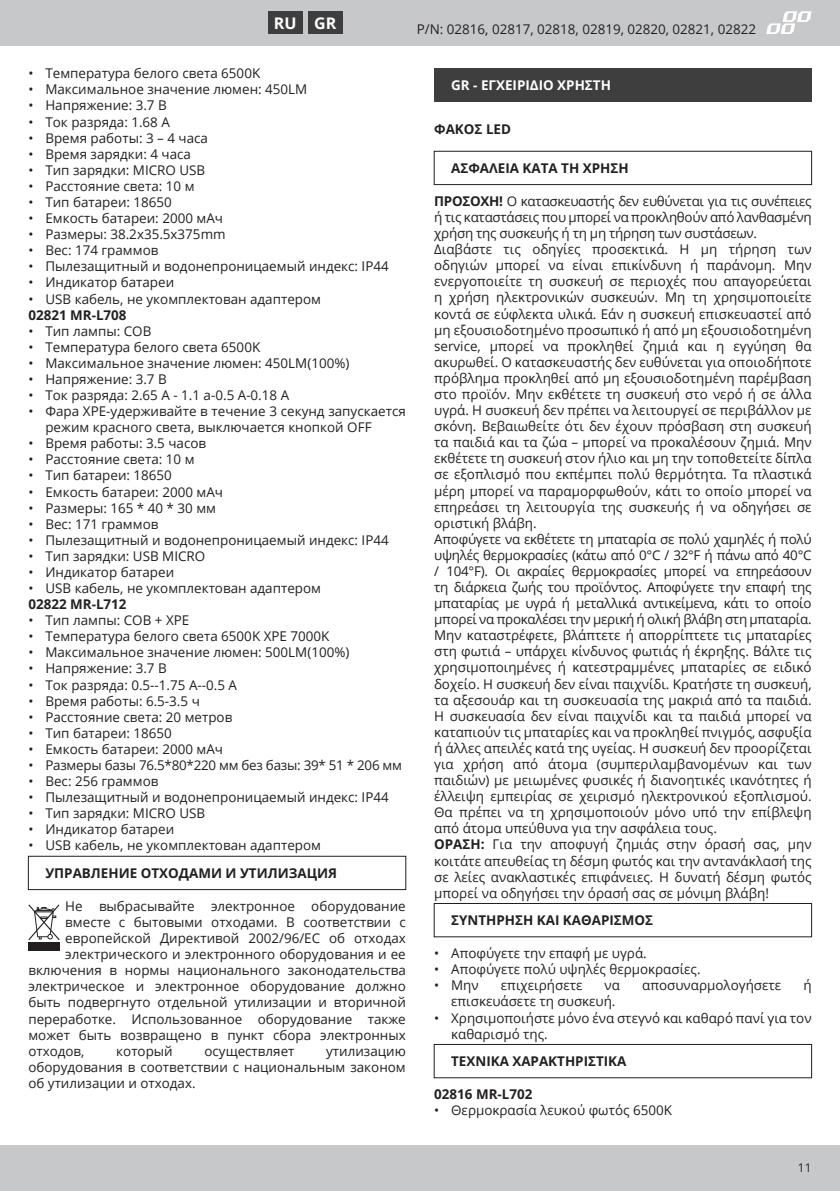
<style>
.page{position:relative;width:840px;height:1191px;background:#fff}
.page>*{position:absolute;margin:0;border:0;box-sizing:border-box;transform-origin:0 0}
.Jezyk_Ikona{font:700 16px "Open Sans";color:#fff}
.Tekst{font:13.4px/16px "Open Sans";color:#231f20;text-align:justify}
.Nagłówek_ROZDZIAŁU{font:700 13.4px "Open Sans";color:#231f20}
.Tekst-2{font:13.4px "Open Sans";letter-spacing:-.02em;color:#231f20}
.Tekst-3{font:700 13.4px "Open Sans";color:#231f20}
.Jezyk{font:700 13.4px "Open Sans";color:#fff}
.Nazwa_produktu{font:700 13.4px "Open Sans";color:#231f20}
.t1{font:12px "Open Sans";color:#231f20}
.s1{font-weight:700}
</style>
<div class="page">
<div style="left:0;top:0;width:839px;height:45px;background:#c7c8ca"></div>
<div style="left:0;top:1145px;width:839px;height:46px;background:#c7c8ca"></div>
<svg style="left:766px;top:11px;width:45px;height:23px"></svg>
<div style="left:28px;top:855px;width:378px;height:35px;border:1px solid #231f20"></div>
<svg style="left:28px;top:904px;width:32px;height:36px"></svg>
<div style="left:28px;top:942px;width:32px;height:9px;background:#231f20"></div>
<div style="left:434px;top:68px;width:377px;height:33px;background:#3e3e3f"></div>
<div style="left:433px;top:151px;width:378px;height:34px;border:1px solid #231f20"></div>
<div style="left:433px;top:903px;width:378px;height:34px;border:1px solid #231f20"></div>
<div style="left:433px;top:1044px;width:378px;height:34px;border:1px solid #231f20"></div>
<div style="left:308px;top:11px;width:34px;height:23px;background:#3e3e3f"></div>
<div style="left:268px;top:11px;width:34px;height:23px;background:#3e3e3f"></div>
<p class="Jezyk_Ikona" style="left:274px;top:12px;width:24px">RU</p>
<p class="Jezyk_Ikona" style="left:314px;top:12px;width:24px">GR</p>
<p class="Tekst" style="left:416px;top:20px;width:341px">P/N: 02816, 02817, 02818, 02819, 02820, 02821, 02822</p>
<p class="Tekst" style="left:28px;top:65px;width:233px">• Температура белого света 6500K</p>
<p class="Tekst" style="left:28px;top:81px;width:280px">• Максимальное значение люмен: 450LM</p>
<p class="Tekst" style="left:28px;top:97px;width:140px">• Напряжение: 3.7 В</p>
<p class="Tekst" style="left:28px;top:113px;width:143px">• Ток разряда: 1.68 A</p>
<p class="Tekst" style="left:28px;top:129px;width:181px">• Время работы: 3 – 4 часа</p>
<p class="Tekst" style="left:28px;top:145px;width:164px">• Время зарядки: 4 часа</p>
<p class="Tekst" style="left:28px;top:162px;width:178px">• Тип зарядки: MICRO USB</p>
<p class="Tekst" style="left:28px;top:178px;width:168px">• Расстояние света: 10 м</p>
<p class="Tekst" style="left:28px;top:194px;width:145px">• Тип батареи: 18650</p>
<p class="Tekst" style="left:28px;top:210px;width:196px">• Емкость батареи: 2000 мАч</p>
<p class="Tekst" style="left:28px;top:226px;width:199px">• Размеры: 38.2x35.5x375mm</p>
<p class="Tekst" style="left:28px;top:242px;width:131px">• Вес: 174 граммов</p>
<p class="Tekst" style="left:28px;top:258px;width:361px">• Пылезащитный и водонепроницаемый индекс: IP44</p>
<p class="Tekst" style="left:28px;top:274px;width:147px">• Индикатор батареи</p>
<p class="Tekst" style="left:28px;top:290px;width:294px">• USB кабель, не укомплектован адаптером</p>
<p class="Tekst-3" style="left:28px;top:305px;width:100px">02821 MR-L708</p>
<p class="Tekst" style="left:28px;top:322px;width:124px">• Тип лампы: COB</p>
<p class="Tekst" style="left:28px;top:338px;width:233px">• Температура белого света 6500K</p>
<p class="Tekst" style="left:28px;top:355px;width:322px">• Максимальное значение люмен: 450LM(100%)</p>
<p class="Tekst" style="left:28px;top:371px;width:140px">• Напряжение: 3.7 В</p>
<p class="Tekst" style="left:28px;top:387px;width:262px">• Ток разряда: 2.65 A - 1.1 a-0.5 A-0.18 A</p>
<p class="Tekst" style="left:45px;top:403px;width:362px;text-indent:-17px">• Фара XPE-удерживайте в течение 3 секунд запускается режим красного света, выключается кнопкой OFF</p>
<p class="Tekst" style="left:28px;top:435px;width:179px">• Время работы: 3.5 часов</p>
<p class="Tekst" style="left:28px;top:451px;width:168px">• Расстояние света: 10 м</p>
<p class="Tekst" style="left:28px;top:467px;width:145px">• Тип батареи: 18650</p>
<p class="Tekst" style="left:28px;top:483px;width:196px">• Емкость батареи: 2000 мАч</p>
<p class="Tekst" style="left:28px;top:499px;width:189px">• Размеры: 165 * 40 * 30 мм</p>
<p class="Tekst" style="left:28px;top:515px;width:131px">• Вес: 171 граммов</p>
<p class="Tekst" style="left:28px;top:531px;width:361px">• Пылезащитный и водонепроницаемый индекс: IP44</p>
<p class="Tekst" style="left:28px;top:547px;width:178px">• Тип зарядки: USB MICRO</p>
<p class="Tekst" style="left:28px;top:564px;width:147px">• Индикатор батареи</p>
<p class="Tekst" style="left:28px;top:580px;width:294px">• USB кабель, не укомплектован адаптером</p>
<p class="Tekst-3" style="left:28px;top:595px;width:100px">02822 MR-L712</p>
<p class="Tekst" style="left:28px;top:612px;width:162px">• Тип лампы: COB + XPE</p>
<p class="Tekst" style="left:28px;top:628px;width:302px">• Температура белого света 6500K XPE 7000K</p>
<p class="Tekst" style="left:28px;top:644px;width:322px">• Максимальное значение люмен: 500LM(100%)</p>
<p class="Tekst" style="left:28px;top:660px;width:140px">• Напряжение: 3.7 В</p>
<p class="Tekst" style="left:28px;top:676px;width:210px">• Ток разряда: 0.5--1.75 A--0.5 A</p>
<p class="Tekst" style="left:28px;top:692px;width:173px">• Время работы: 6.5-3.5 ч</p>
<p class="Tekst" style="left:28px;top:708px;width:205px">• Расстояние света: 20 метров</p>
<p class="Tekst" style="left:28px;top:724px;width:145px">• Тип батареи: 18650</p>
<p class="Tekst" style="left:28px;top:740px;width:196px">• Емкость батареи: 2000 мАч</p>
<p class="Tekst-2" style="left:28px;top:756px;width:375px">• Размеры базы 76.5*80*220 мм без базы: 39* 51 * 206 мм</p>
<p class="Tekst" style="left:28px;top:773px;width:131px">• Вес: 256 граммов</p>
<p class="Tekst" style="left:28px;top:789px;width:361px">• Пылезащитный и водонепроницаемый индекс: IP44</p>
<p class="Tekst" style="left:28px;top:805px;width:178px">• Тип зарядки: MICRO USB</p>
<p class="Tekst" style="left:28px;top:821px;width:147px">• Индикатор батареи</p>
<p class="Tekst" style="left:28px;top:837px;width:294px">• USB кабель, не укомплектован адаптером</p>
<p class="Nagłówek_ROZDZIAŁU" style="left:45px;top:863px;width:293px">УПРАВЛЕНИЕ ОТХОДАМИ И УТИЛИЗАЦИЯ</p>
<p class="Tekst" style="left:65px;top:897px;width:342px">Не выбрасывайте электронное оборудование</p>
<p class="Tekst" style="left:65px;top:914px;width:342px">вместе с бытовыми отходами. В соответствии с</p>
<p class="Tekst" style="left:65px;top:930px;width:342px">европейской Директивой 2002/96/EC об отходах</p>
<p class="Tekst" style="left:65px;top:946px;width:342px">электрического и электронного оборудования и ее</p>
<p class="Tekst" style="left:28px;top:962px;width:379px">включения в нормы национального законодательства</p>
<p class="Tekst" style="left:28px;top:978px;width:379px">электрическое и электронное оборудование должно</p>
<p class="Tekst" style="left:28px;top:994px;width:379px">быть подвергнуто отдельной утилизации и вторичной</p>
<p class="Tekst" style="left:28px;top:1010px;width:379px">переработке. Использованное оборудование также</p>
<p class="Tekst" style="left:28px;top:1026px;width:379px">может быть возвращено в пункт сбора электронных</p>
<p class="Tekst" style="left:28px;top:1042px;width:58px">отходов,</p>
<p class="Tekst" style="left:116px;top:1042px;width:58px">который</p>
<p class="Tekst" style="left:204px;top:1042px;width:91px">осуществляет</p>
<p class="Tekst" style="left:28px;top:1042px;width:379px;text-indent:297px">утилизацию оборудования в соответствии с национальным законом об утилизации и отходах.</p>
<p class="Jezyk" style="left:451px;top:75px;width:161px">GR - ΕΓΧΕΙΡΙΔΙΟ ΧΡΗΣΤΗ</p>
<p class="Nazwa_produktu" style="left:434px;top:120px;width:78px">ΦΑΚΌΣ LED</p>
<p class="Nagłówek_ROZDZIAŁU" style="left:451px;top:158px;width:179px">ΑΣΦΑΛΕΙΑ ΚΑΤΑ ΤΗ ΧΡΗΣΗ</p>
<p class="Tekst" style="left:434px;top:193px;width:379px"><span class="s1">ΠΡΟΣΟΧΗ!</span> Ο κατασκευαστής δεν ευθύνεται για τις συνέπειες ή τις καταστάσεις που μπορεί να προκληθούν από λανθασμένη χρήση της συσκευής ή τη μη τήρηση των συστάσεων.</p>
<p class="Tekst" style="left:434px;top:241px;width:379px">Διαβάστε τις οδηγίες προσεκτικά. Η μη τήρηση των οδηγιών μπορεί να είναι επικίνδυνη ή παράνομη. Μην ενεργοποιείτε τη συσκευή σε περιοχές που απαγορεύεται η χρήση ηλεκτρονικών συσκευών. Μη τη χρησιμοποιείτε κοντά σε εύφλεκτα υλικά. Εάν η συσκευή επισκευαστεί από μη εξουσιοδοτημένο προσωπικό ή από μη εξουσιοδοτημένη service, μπορεί να προκληθεί ζημιά και η εγγύηση θα ακυρωθεί. Ο κατασκευαστής δεν ευθύνεται για οποιοδήποτε πρόβλημα προκληθεί από μη εξουσιοδοτημένη παρέμβαση στο προϊόν. Μην εκθέτετε τη συσκευή στο νερό ή σε άλλα υγρά. Η συσκευή δεν πρέπει να λειτουργεί σε περιβάλλον με σκόνη. Βεβαιωθείτε ότι δεν έχουν πρόσβαση στη συσκευή τα παιδιά και τα ζώα – μπορεί να προκαλέσουν ζημιά. Μην εκθέτετε τη συσκευή στον ήλιο και μη την τοποθετείτε δίπλα σε εξοπλισμό που εκπέμπει πολύ θερμότητα. Τα πλαστικά μέρη μπορεί να παραμορφωθούν, κάτι το οποίο μπορεί να επηρεάσει τη λειτουργία της συσκευής ή να οδηγήσει σε οριστική βλάβη.</p>
<p class="Tekst" style="left:434px;top:530px;width:379px">Αποφύγετε να εκθέτετε τη μπαταρία σε πολύ χαμηλές ή πολύ υψηλές θερμοκρασίες (κάτω από 0°C / 32°F ή πάνω από 40°C / 104°F). Οι ακραίες θερμοκρασίες μπορεί να επηρεάσουν τη διάρκεια ζωής του προϊόντος. Αποφύγετε την επαφή της μπαταρίας με υγρά ή μεταλλικά αντικείμενα, κάτι το οποίο μπορεί να προκαλέσει την μερική ή ολική βλάβη στη μπαταρία.</p>
<p class="Tekst" style="left:434px;top:627px;width:379px">Μην καταστρέφετε, βλάπτετε ή απορρίπτετε τις μπαταρίες στη φωτιά – υπάρχει κίνδυνος φωτιάς ή έκρηξης. Βάλτε τις χρησιμοποιημένες ή κατεστραμμένες μπαταρίες σε ειδικό δοχείο. Η συσκευή δεν είναι παιχνίδι. Κρατήστε τη συσκευή, τα αξεσουάρ και τη συσκευασία της μακριά από τα παιδιά.<br>Η συσκευασία δεν είναι παιχνίδι και τα παιδιά μπορεί να καταπιούν τις μπαταρίες και να προκληθεί πνιγμός, ασφυξία ή άλλες απειλές κατά της υγείας. Η συσκευή δεν προορίζεται για χρήση από άτομα (συμπεριλαμβανομένων και των παιδιών) με μειωμένες φυσικές ή διανοητικές ικανότητες ή έλλειψη εμπειρίας σε χειρισμό ηλεκτρονικού εξοπλισμού.<br>Θα πρέπει να τη χρησιμοποιούν μόνο υπό την επίβλεψη από άτομα υπεύθυνα για την ασφάλεια τους.</p>
<p class="Tekst" style="left:434px;top:836px;width:379px"><span class="s1">ΟΡΑΣΗ:</span> Για την αποφυγή ζημιάς στην όρασή σας, μην κοιτάτε απευθείας τη δέσμη φωτός και την αντανάκλασή της σε λείες ανακλαστικές επιφάνειες. Η δυνατή δέσμη φωτός μπορεί να οδηγήσει την όρασή σας σε μόνιμη βλάβη!</p>
<p class="Nagłówek_ROZDZIAŁU" style="left:451px;top:910px;width:203px">ΣΥΝΤΗΡΗΣΗ ΚΑΙ ΚΑΘΑΡΙΣΜΟΣ</p>
<p class="Tekst" style="left:434px;top:945px;width:214px">• Αποφύγετε την επαφή με υγρά.</p>
<p class="Tekst" style="left:434px;top:961px;width:268px">• Αποφύγετε πολύ υψηλές θερμοκρασίες.</p>
<p class="Tekst" style="left:434px;top:977px;width:46px">• Μην</p>
<p class="Tekst" style="left:500px;top:977px;width:83px">επιχειρήσετε</p>
<p class="Tekst" style="left:604px;top:977px;width:17px">να</p>
<p class="Tekst" style="left:641px;top:977px;width:140px">αποσυναρμολογήσετε</p>
<p class="Tekst" style="left:803px;top:977px;width:10px">ή</p>
<p class="Tekst" style="left:451px;top:993px;width:166px">επισκευάσετε τη συσκευή.</p>
<p class="Tekst" style="left:451px;top:1009px;width:362px;text-indent:-17px">• Χρησιμοποιήστε μόνο ένα στεγνό και καθαρό πανί για τον καθαρισμό της.</p>
<p class="Nagłówek_ROZDZIAŁU" style="left:451px;top:1051px;width:177px">ΤΕΧΝΙΚΑ ΧΑΡΑΚΤΗΡΙΣΤΙΚΑ</p>
<p class="Tekst-3" style="left:434px;top:1084px;width:100px">02816 MR-L702</p>
<p class="Tekst" style="left:434px;top:1102px;width:239px">• Θερμοκρασία λευκού φωτός 6500K</p>
<p class="t1" style="left:797px;top:1159px;width:15px">11</p>
</div>
